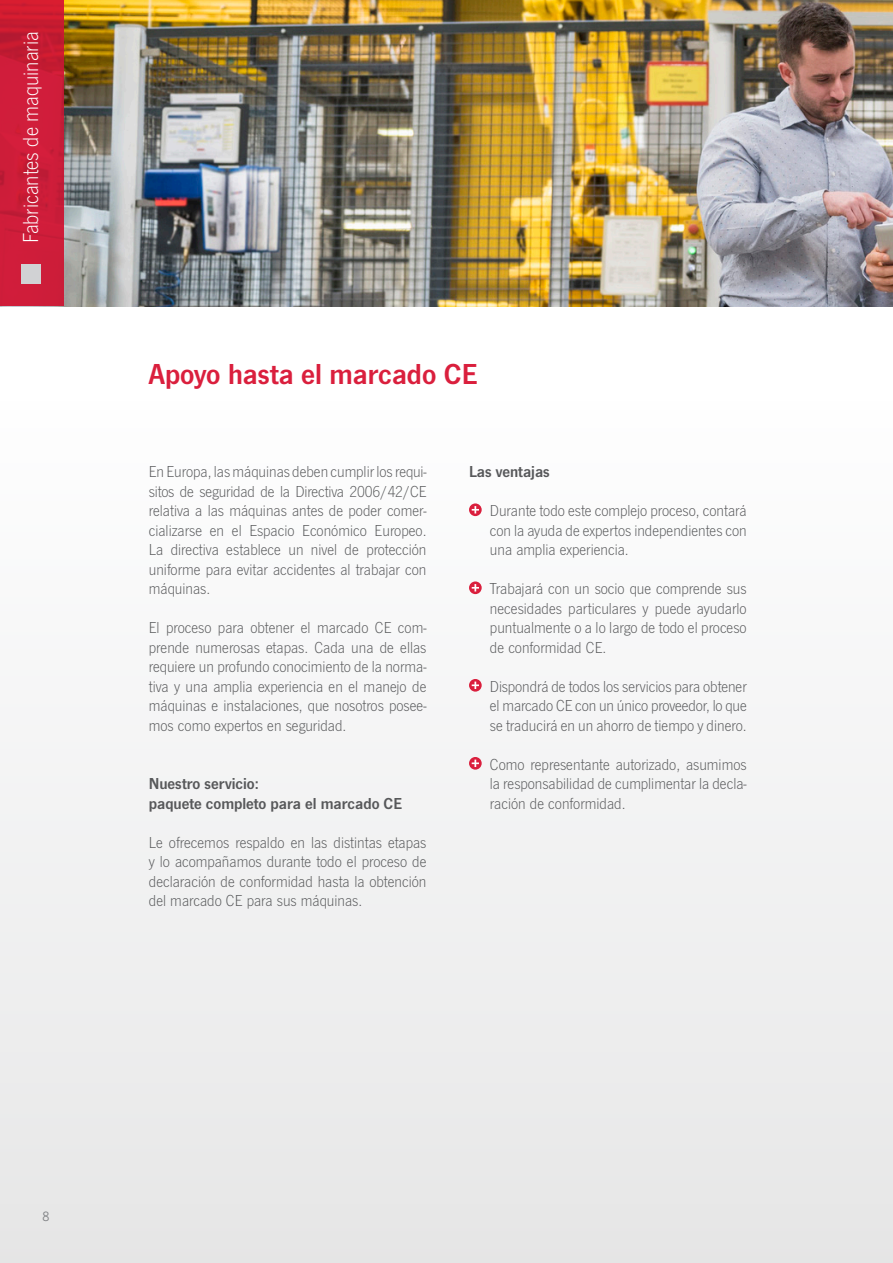
<style>
.page{position:relative;width:893px;height:1263px;background:#fff}
.page>*{position:absolute;margin:0;border:0;box-sizing:border-box;transform-origin:0 0}
.t1{font:30px "News Got Dem";color:#da1f3d}
.t2{font:300 22.5px "News Got";color:#fff}
.t3{font:300 16.5px/19.5px "News Got";color:#57585a;text-align:justify}
.t4{font:16.5px/19.5px "News Got Dem";color:#57585a}
.t5{font:12px "News Gothic Std";color:#808285}
</style>
<div class="page">
<div style="left:0;top:397px;width:893px;height:866px;background:#f2f2f3"></div>
<img style="left:64px;top:0;width:829px;height:306px">
<svg style="left:469px;top:503px;width:13px;height:13px"></svg>
<svg style="left:472px;top:506px;width:7px;height:7px"></svg>
<svg style="left:469px;top:581px;width:13px;height:13px"></svg>
<svg style="left:472px;top:584px;width:7px;height:7px"></svg>
<svg style="left:469px;top:679px;width:13px;height:13px"></svg>
<svg style="left:472px;top:682px;width:7px;height:7px"></svg>
<svg style="left:469px;top:757px;width:13px;height:13px"></svg>
<svg style="left:472px;top:760px;width:7px;height:7px"></svg>
<svg style="left:0;top:0;width:64px;height:306px;background:#cc1c37"></svg>
<div style="left:21px;top:264px;width:20px;height:20px;background:#d1d2d4"></div>
<h2 class="t2" style="left:18px;top:243px;width:213px;rotate:-90deg">Fabricantes de maquinaria</h2>
<h1 class="t1" style="left:149px;top:356px;width:330px">Apoyo hasta el marcado CE</h1>
<p class="t3" style="left:149px;top:462px;width:279px">En Europa, las máquinas deben cumplir los requi&shy;sitos de seguridad de la Directiva 2006/42/CE relativa a las máquinas antes de poder comer&shy;cializarse en el Espacio Económico Europeo.<br>La directiva establece un nivel de protección uniforme para evitar accidentes al trabajar con máquinas.</p>
<p class="t3" style="left:149px;top:618px;width:279px">El proceso para obtener el marcado CE com&shy;prende numerosas etapas. Cada una de ellas requiere un profundo conocimiento de la norma&shy;tiva y una amplia experiencia en el manejo de máquinas e instalaciones, que nosotros posee&shy;mos como expertos en seguridad.</p>
<p class="t4" style="left:149px;top:774px;width:255px">Nuestro servicio:<br>paquete completo para el marcado CE</p>
<p class="t3" style="left:149px;top:833px;width:279px">Le ofrecemos respaldo en las distintas etapas y lo acompañamos durante todo el proceso de declaración de conformidad hasta la obtención del marcado CE para sus máquinas.</p>
<p class="t4" style="left:469px;top:462px;width:82px">Las ventajas</p>
<p class="t3" style="left:490px;top:501px;width:258px">Durante todo este complejo proceso, contará con la ayuda de expertos independientes con una amplia experiencia.</p>
<p class="t3" style="left:490px;top:579px;width:258px">Trabajará con un socio que comprende sus necesidades particulares y puede ayudarlo puntualmente o a lo largo de todo el proceso de conformidad CE.</p>
<p class="t3" style="left:490px;top:677px;width:258px">Dispondrá de todos los servicios para obtener el marcado CE con un único proveedor, lo que se traducirá en un ahorro de tiempo y dinero.</p>
<p class="t3" style="left:490px;top:755px;width:258px">Como representante autorizado, asumimos la responsabilidad de cumplimentar la decla&shy;ración de conformidad.</p>
<p class="t5" style="left:43px;top:1209px;width:8px">8</p>
</div>
